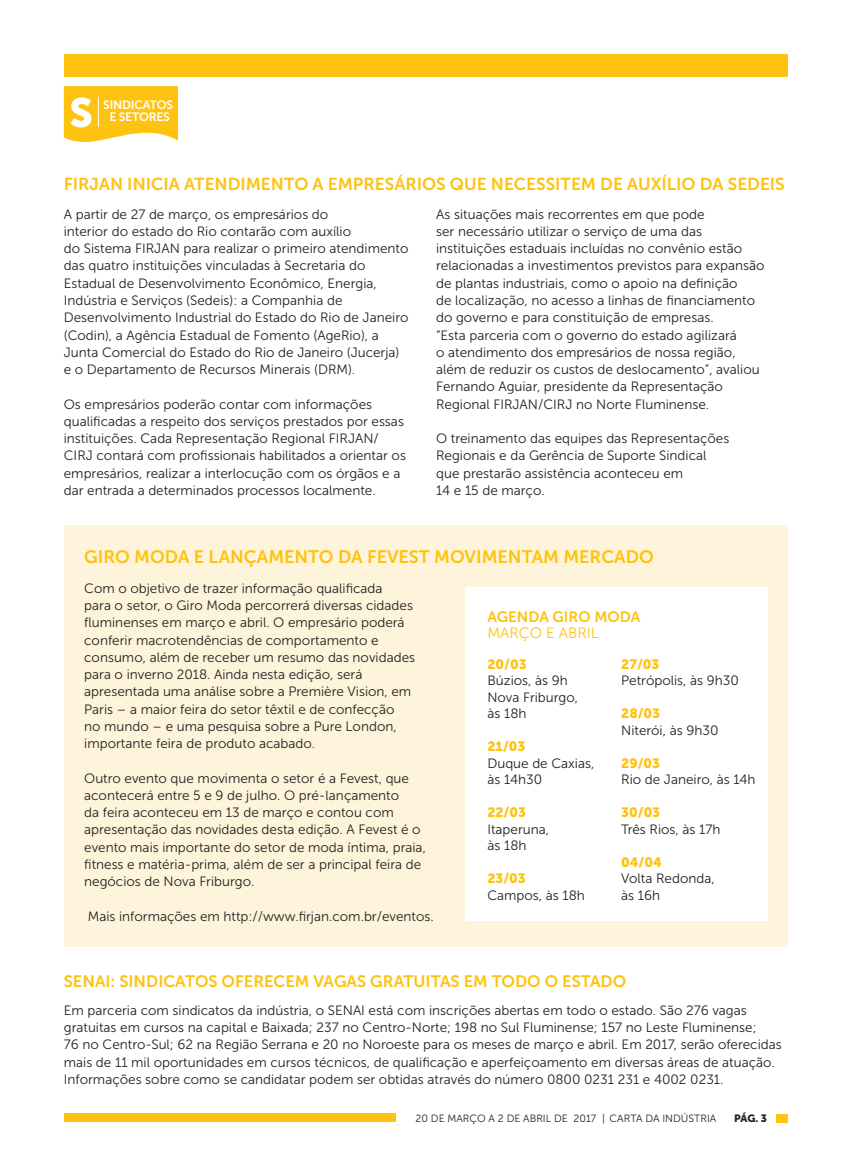
<style>
.page{position:relative;width:851px;height:1149px;background:#fff}
.page>*{position:absolute;margin:0;border:0;box-sizing:border-box;transform-origin:0 0}
.titulo_16{font:40.65px "Museo Sans 900";color:#fff}
.texto{font:18px "Museo Sans 700";color:#fec210}
.texto-2{font:17.25px "Museo Sans 700";color:#fec210}
.texto-3{font:16.5px "Museo Sans 700";color:#fec210}
.texto-4{font:15px "Museo Sans 700";color:#fec210}
.texto-5{font:15px "Museo Sans 300";color:#fec210}
.texto-6{font:13.5px/17.2px "Museo Sans 300";color:#231f20}
.texto-7{font:13.5px "Museo Sans 900";color:#fec210}
.t1{font:12.15px "Museo Sans 700";letter-spacing:-.02em;color:#fff}
.t2{font:10.5px "Museo Sans 300";color:#231f20}
.t3{font:10.5px "Museo Sans 900";color:#231f20}
</style>
<div class="page">
<div style="left:64px;top:1113px;width:331px;height:8px;background:#fec210"></div>
<div style="left:775px;top:1113px;width:12px;height:8px;background:#fec210"></div>
<div style="left:64px;top:54px;width:723px;height:22px;background:#fec210"></div>
<svg style="left:64px;top:86px;width:114px;height:56px;background:#fec725"></svg>
<hr style="left:98px;top:97px;width:1px;height:30px;background:#fff">
<div style="left:64px;top:525px;width:723px;height:421px;background:#fef4db"></div>
<div style="left:465px;top:586px;width:302px;height:333px;background:#fff"></div>
<p class="titulo_16" style="left:69px;top:90px;width:25px">S</p>
<p class="t1" style="left:103px;top:98px;width:71px">SINDICATOS</p>
<p class="t1" style="left:109px;top:110px;width:62px">E SETORES</p>
<p class="texto-2" style="left:64px;top:174px;width:722px">FIRJAN INICIA ATENDIMENTO A EMPRESÁRIOS QUE NECESSITEM DE AUXÍLIO DA SEDEIS</p>
<p class="texto-6" style="left:64px;top:205px;width:346px">A partir de 27 de março, os empresários do<br>interior do estado do Rio contarão com auxílio<br>do Sistema FIRJAN para realizar o primeiro atendimento das quatro instituições vinculadas à Secretaria do Estadual de Desenvolvimento Econômico, Energia, Indústria e Serviços (Sedeis): a Companhia de Desenvolvimento Industrial do Estado do Rio de Janeiro (Codin), a Agência Estadual de Fomento (AgeRio), a Junta Comercial do Estado do Rio de Janeiro (Jucerja) e o Departamento de Recursos Minerais (DRM).</p>
<p class="texto-6" style="left:64px;top:395px;width:343px">Os empresários poderão contar com informações qualificadas a respeito dos serviços prestados por essas instituições. Cada Representação Regional FIRJAN/ CIRJ contará com profissionais habilitados a orientar os empresários, realizar a interlocução com os órgãos e a dar entrada a determinados processos localmente.</p>
<p class="texto-6" style="left:436px;top:205px;width:330px">As situações mais recorrentes em que pode<br>ser necessário utilizar o serviço de uma das instituições estaduais incluídas no convênio estão relacionadas a investimentos previstos para expansão de plantas industriais, como o apoio na definição<br>de localização, no acesso a linhas de financiamento do governo e para constituição de empresas.<br>“Esta parceria com o governo do estado agilizará<br>o atendimento dos empresários de nossa região, além de reduzir os custos de deslocamento”, avaliou Fernando Aguiar, presidente da Representação Regional FIRJAN/CIRJ no Norte Fluminense.</p>
<p class="texto-6" style="left:436px;top:430px;width:295px">O treinamento das equipes das Representações Regionais e da Gerência de Suporte Sindical que prestarão assistência aconteceu em<br>14 e 15 de março.</p>
<p class="texto" style="left:84px;top:546px;width:571px">GIRO MODA E LANÇAMENTO DA FEVEST MOVIMENTAM MERCADO</p>
<p class="texto-6" style="left:84px;top:579px;width:332px">Com o objetivo de trazer informação qualificada<br>para o setor, o Giro Moda percorrerá diversas cidades fluminenses em março e abril. O empresário poderá conferir macrotendências de comportamento e consumo, além de receber um resumo das novidades para o inverno 2018. Ainda nesta edição, será apresentada uma análise sobre a Première Vision, em Paris – a maior feira do setor têxtil e de confecção<br>no mundo – e uma pesquisa sobre a Pure London, importante feira de produto acabado.</p>
<p class="texto-6" style="left:84px;top:769px;width:343px">Outro evento que movimenta o setor é a Fevest, que acontecerá entre 5 e 9 de julho. O pré-lançamento<br>da feira aconteceu em 13 de março e contou com apresentação das novidades desta edição. A Fevest é o evento mais importante do setor de moda íntima, praia, fitness e matéria-prima, além de ser a principal feira de negócios de Nova Friburgo.</p>
<p class="texto-6" style="left:88px;top:907px;width:347px">Mais informações em http://www.firjan.com.br/eventos.</p>
<p class="texto-4" style="left:487px;top:608px;width:154px">AGENDA GIRO MODA</p>
<p class="texto-5" style="left:487px;top:625px;width:113px">MARÇO E ABRIL</p>
<p class="texto-7" style="left:621px;top:656px;width:40px">27/03</p>
<p class="texto-6" style="left:621px;top:671px;width:119px">Petrópolis, às 9h30</p>
<p class="texto-7" style="left:621px;top:705px;width:40px">28/03</p>
<p class="texto-6" style="left:621px;top:721px;width:99px">Niterói, às 9h30</p>
<p class="texto-7" style="left:621px;top:755px;width:40px">29/03</p>
<p class="texto-6" style="left:621px;top:770px;width:136px">Rio de Janeiro, às 14h</p>
<p class="texto-7" style="left:621px;top:804px;width:40px">30/03</p>
<p class="texto-6" style="left:621px;top:820px;width:101px">Três Rios, às 17h</p>
<p class="texto-7" style="left:621px;top:854px;width:42px">04/04</p>
<p class="texto-6" style="left:621px;top:870px;width:95px;line-height:16.5px">Volta Redonda, às 16h</p>
<p class="texto-7" style="left:487px;top:656px;width:41px">20/03</p>
<p class="texto-6" style="left:487px;top:671px;width:82px">Búzios, às 9h</p>
<p class="texto-6" style="left:487px;top:688px;width:92px;line-height:16.5px">Nova Friburgo, às 18h</p>
<p class="texto-7" style="left:487px;top:738px;width:40px">21/03</p>
<p class="texto-6" style="left:487px;top:754px;width:108px;line-height:16.5px">Duque de Caxias, às 14h30</p>
<p class="texto-7" style="left:487px;top:804px;width:40px">22/03</p>
<p class="texto-6" style="left:487px;top:820px;width:63px;line-height:16.5px">Itaperuna, às 18h</p>
<p class="texto-7" style="left:487px;top:870px;width:40px">23/03</p>
<p class="texto-6" style="left:487px;top:886px;width:99px">Campos, às 18h</p>
<p class="texto-3" style="left:64px;top:972px;width:564px">SENAI: SINDICATOS OFERECEM VAGAS GRATUITAS EM TODO O ESTADO</p>
<p class="texto-6" style="left:64px;top:1001px;width:719px">Em parceria com sindicatos da indústria, o SENAI está com inscrições abertas em todo o estado. São 276 vagas gratuitas em cursos na capital e Baixada; 237 no Centro-Norte; 198 no Sul Fluminense; 157 no Leste Fluminense;<br>76 no Centro-Sul; 62 na Região Serrana e 20 no Noroeste para os meses de março e abril. Em 2017, serão oferecidas mais de 11 mil oportunidades em cursos técnicos, de qualificação e aperfeiçoamento em diversas áreas de atuação.<br>Informações sobre como se candidatar podem ser obtidas através do número 0800 0231 231 e 4002 0231.</p>
<p class="t2" style="left:415px;top:1112px;width:302px">20 DE MARÇO A 2 DE ABRIL DE 2017 | CARTA DA INDÚSTRIA</p>
<p class="t3" style="left:734px;top:1111px;width:34px">PÁG. 3</p>
</div>
